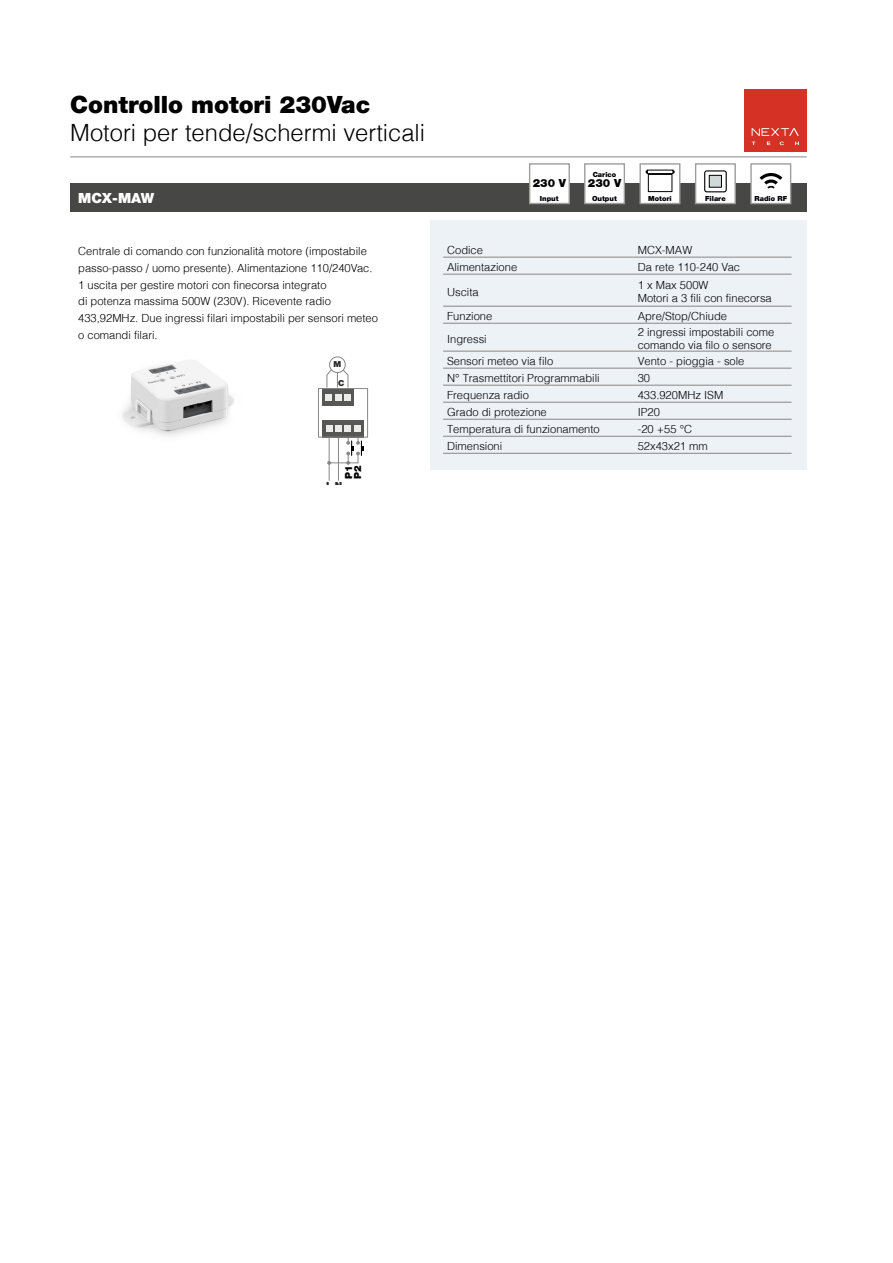
<style>
.page{position:relative;width:893px;height:1263px;background:#fff}
.page>*{position:absolute;margin:0;border:0;box-sizing:border-box;transform-origin:0 0}
.t1{font:300 23.7px "Helv";color:#000}
.t2{font:900 23.7px "Helvetica 95";color:#000}
.t3{font:900 13.95px "Helvetica 95";color:#fff}
.t4{font:300 11.1px/16.8px "Helv";color:#000}
.t5{font:900 11.1px "Helvetica 95";color:#000}
.t6{font:900 9.75px/9.1px "Helvetica 95";color:#000}
.t7{font:900 9.75px "Helvetica 95";color:#292928}
.t8{font:900 8.25px "Helvetica 95";color:#292928}
.t9{font:900 7.05px "Helvetica 95";color:#000}
</style>
<div class="page">
<div style="left:430px;top:220px;width:377px;height:249px;background:#ecf2f6"></div>
<div style="left:70px;top:183px;width:737px;height:29px;background:#474746"></div>
<div style="left:322px;top:420px;width:42px;height:17px;background:#575756"></div>
<svg style="left:326px;top:426px;width:6px;height:6px"></svg>
<div style="left:335px;top:426px;width:7px;height:6px;background:#ebebeb"></div>
<svg style="left:345px;top:426px;width:6px;height:6px"></svg>
<div style="left:354px;top:426px;width:7px;height:6px;background:#ebebeb"></div>
<div style="left:322px;top:389px;width:32px;height:17px;background:#575756"></div>
<div style="left:344px;top:394px;width:7px;height:6px;background:#ebebeb"></div>
<svg style="left:335px;top:394px;width:6px;height:6px"></svg>
<div style="left:325px;top:394px;width:7px;height:6px;background:#ebebeb"></div>
<hr style="left:329px;top:438px;width:1px;height:42px;background:#878787">
<hr style="left:338px;top:438px;width:1px;height:42px;background:#878787">
<svg style="left:327px;top:438px;width:37px;height:27px"></svg>
<svg style="left:326px;top:356px;width:23px;height:32px"></svg>
<div style="left:318px;top:388px;width:50px;height:49px;border:1px solid #878787"></div>
<img style="left:122px;top:360px;width:112px;height:76px">
<hr style="left:443px;top:351px;width:191px;height:1px;background:#878787">
<hr style="left:634px;top:351px;width:158px;height:1px;background:#878787">
<hr style="left:443px;top:368px;width:191px;height:1px;background:#878787">
<hr style="left:634px;top:368px;width:158px;height:1px;background:#878787">
<hr style="left:443px;top:257px;width:191px;height:1px;background:#878787">
<hr style="left:634px;top:257px;width:158px;height:1px;background:#878787">
<hr style="left:443px;top:274px;width:191px;height:1px;background:#878787">
<hr style="left:634px;top:274px;width:158px;height:1px;background:#878787">
<hr style="left:443px;top:306px;width:191px;height:1px;background:#878787">
<hr style="left:634px;top:306px;width:158px;height:1px;background:#878787">
<hr style="left:443px;top:323px;width:191px;height:1px;background:#878787">
<hr style="left:634px;top:323px;width:158px;height:1px;background:#878787">
<hr style="left:443px;top:385px;width:191px;height:1px;background:#878787">
<hr style="left:634px;top:385px;width:158px;height:1px;background:#878787">
<hr style="left:443px;top:402px;width:191px;height:1px;background:#878787">
<hr style="left:634px;top:402px;width:158px;height:1px;background:#878787">
<hr style="left:443px;top:419px;width:191px;height:1px;background:#878787">
<hr style="left:634px;top:419px;width:158px;height:1px;background:#878787">
<hr style="left:443px;top:436px;width:191px;height:1px;background:#878787">
<hr style="left:634px;top:436px;width:158px;height:1px;background:#878787">
<hr style="left:443px;top:453px;width:191px;height:1px;background:#878787">
<hr style="left:634px;top:453px;width:158px;height:1px;background:#878787">
<hr style="left:70px;top:157px;width:737px;height:1px;background:#878787">
<div style="left:585px;top:164px;width:39px;height:40px;background:#fff"></div>
<div style="left:584px;top:163px;width:41px;height:41px;border:1px solid #9d9d9c"></div>
<div style="left:640px;top:164px;width:40px;height:40px;background:#fff"></div>
<div style="left:639px;top:163px;width:41px;height:41px;border:1px solid #9d9d9c"></div>
<div style="left:696px;top:164px;width:39px;height:40px;background:#fff"></div>
<div style="left:695px;top:163px;width:41px;height:41px;border:1px solid #9d9d9c"></div>
<svg style="left:704px;top:170px;width:23px;height:22px"></svg>
<div style="left:709px;top:175px;width:12px;height:12px;background:#d1d9d8"></div>
<div style="left:709px;top:175px;width:13px;height:12px;border:1px solid #000"></div>
<div style="left:530px;top:164px;width:39px;height:40px;background:#fff"></div>
<div style="left:529px;top:163px;width:41px;height:41px;border:1px solid #9d9d9c"></div>
<div style="left:751px;top:164px;width:40px;height:40px;background:#fff"></div>
<div style="left:750px;top:163px;width:41px;height:41px;border:1px solid #9d9d9c"></div>
<svg style="left:759px;top:173px;width:23px;height:16px"></svg>
<div style="left:647px;top:170px;width:26px;height:4px;border:1px solid #000"></div>
<div style="left:648px;top:174px;width:24px;height:18px;border:1px solid #000"></div>
<div style="left:744px;top:89px;width:63px;height:63px;background:#d53125"></div>
<svg style="left:752px;top:128px;width:47px;height:8px"></svg>
<svg style="left:795px;top:142px;width:4px;height:3px"></svg>
<h1 class="t2" style="left:70px;top:90px;width:301px">Controllo motori 230Vac</h1>
<h1 class="t1" style="left:70px;top:118px;width:356px">Motori per tende/schermi verticali</h1>
<p class="t3" style="left:78px;top:190px;width:78px">MCX-MAW</p>
<p class="t9" style="left:593px;top:170px;width:25px">Carico</p>
<p class="t5" style="left:533px;top:177px;width:35px">230 V</p>
<p class="t9" style="left:540px;top:194px;width:20px">Input</p>
<p class="t9" style="left:648px;top:194px;width:25px">Motori</p>
<p class="t9" style="left:755px;top:194px;width:34px">Radio RF</p>
<p class="t5" style="left:588px;top:177px;width:35px">230 V</p>
<p class="t9" style="left:592px;top:194px;width:26px">Output</p>
<p class="t9" style="left:705px;top:194px;width:22px">Filare</p>
<p class="t4" style="left:78px;top:242px;width:301px">Centrale di comando con funzionalità motore (impostabile passo-passo / uomo presente). Alimentazione 110/240Vac.<br>1 uscita per gestire motori con finecorsa integrato<br>di potenza massima 500W (230V). Ricevente radio 433,92MHz. Due ingressi filari impostabili per sensori meteo o comandi filari.</p>
<p class="t4" style="left:447px;top:241px;width:38px">Codice</p>
<p class="t4" style="left:638px;top:241px;width:56px">MCX-MAW</p>
<p class="t4" style="left:447px;top:258px;width:72px">Alimentazione</p>
<p class="t4" style="left:638px;top:258px;width:104px">Da rete 110-240 Vac</p>
<p class="t4" style="left:447px;top:283px;width:33px">Uscita</p>
<p class="t4" style="left:638px;top:279px;width:136px;line-height:12.6px">1 x Max 500W<br>Motori a 3 fili con finecorsa</p>
<p class="t4" style="left:447px;top:307px;width:47px">Funzione</p>
<p class="t4" style="left:638px;top:307px;width:91px">Apre/Stop/Chiude</p>
<p class="t4" style="left:447px;top:330px;width:41px">Ingressi</p>
<p class="t4" style="left:638px;top:326px;width:138px;line-height:12.6px">2 ingressi impostabili come comando via filo o sensore</p>
<p class="t4" style="left:447px;top:352px;width:108px">Sensori meteo via filo</p>
<p class="t4" style="left:638px;top:352px;width:108px">Vento - pioggia - sole</p>
<p class="t4" style="left:447px;top:369px;width:154px">N° Trasmettitori Programmabili</p>
<p class="t4" style="left:638px;top:369px;width:14px">30</p>
<p class="t4" style="left:447px;top:386px;width:83px">Frequenza radio</p>
<p class="t4" style="left:638px;top:386px;width:87px">433.920MHz ISM</p>
<p class="t4" style="left:447px;top:403px;width:101px">Grado di protezione</p>
<p class="t4" style="left:638px;top:403px;width:24px">IP20</p>
<p class="t4" style="left:447px;top:421px;width:154px">Temperatura di funzionamento</p>
<p class="t4" style="left:638px;top:421px;width:56px">-20 +55 °C</p>
<p class="t4" style="left:447px;top:438px;width:57px">Dimensioni</p>
<p class="t4" style="left:638px;top:438px;width:72px">52x43x21 mm</p>
<p class="t8" style="left:334px;top:359px;width:9px">M</p>
<p class="t8" style="left:338px;top:378px;width:8px">C</p>
<p class="t6" style="left:344px;top:479px;width:15px;rotate:-90deg">P1<br>P2</p>
<p class="t7" style="left:326px;top:479px;width:18px">LN</p>
</div>
